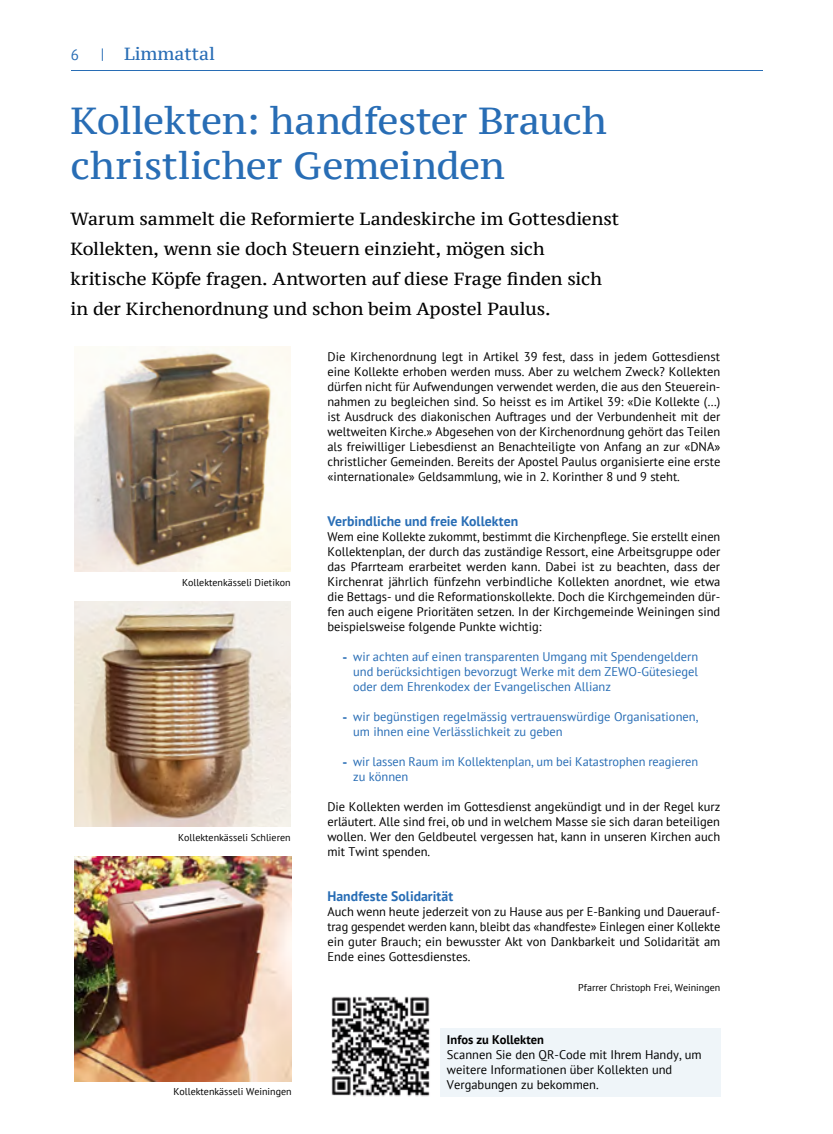
<style>
.page{position:relative;width:833px;height:1134px;background:#fff}
.page>*{position:absolute;margin:0;border:0;box-sizing:border-box;transform-origin:0 0}
.t1{font:37.5px/45px "PT Serif Caption";letter-spacing:-.015em;color:#286db5}
.t2{font:17.5px/30px "PT Serif Caption";letter-spacing:-.01em;color:#000}
.t3{font:17.5px "PT Serif Caption";color:#286db5}
.t4{font:15px "PT Sans";color:#286db5}
.t5{font:700 13.75px "PT Sans";color:#286db5}
.t6{font:12.5px/15px "PT Sans";color:#000;text-align:justify}
.t7{font:12.5px/15px "PT Sans";color:#286db5}
.t8{font:700 12.5px "PT Sans";color:#000}
.t9{font:10px "PT Sans";color:#000}
.s1{font-family:"PT Sans";font-size:15px}
.s2{font-weight:700;font-size:13.75px}
</style>
<div class="page">
<hr style="left:71px;top:70px;width:691px;height:1px;background:#286db5">
<img style="left:74px;top:346px;width:217px;height:225px">
<img style="left:74px;top:601px;width:217px;height:225px">
<img style="left:75px;top:856px;width:216px;height:225px">
<div style="left:440px;top:1028px;width:280px;height:68px;background:#eff5f9"></div>
<img style="left:331px;top:996px;width:99px;height:101px">
<p class="t4" style="left:71px;top:45px;width:10px">6</p>
<h2 class="t3" style="left:101px;top:43px;width:116px"><span class="s1">|</span> Limmattal</h2>
<h1 class="t1" style="left:70px;top:98px;width:538px">Kollekten: handfester Brauch christlicher Gemeinden</h1>
<h2 class="t2" style="left:70px;top:204px;width:550px">Warum sammelt die Reformierte Landeskirche im Gottesdienst Kollekten, wenn sie doch Steuern einzieht, mögen sich kritische Köpfe fragen. Antworten auf diese Frage finden sich in der Kirchenordnung und schon beim Apostel Paulus.</h2>
<p class="t9" style="left:182px;top:576px;width:110px">Kollektenkässeli Dietikon</p>
<p class="t9" style="left:178px;top:831px;width:114px">Kollektenkässeli Schlieren</p>
<p class="t9" style="left:173px;top:1085px;width:120px">Kollektenkässeli Weiningen</p>
<p class="t6" style="left:327px;top:348px;width:394px">Die Kirchenordnung legt in Artikel 39 fest, dass in jedem Gottesdienst eine Kollekte erhoben werden muss. Aber zu welchem Zweck? Kollekten dürfen nicht für Aufwendungen verwendet werden, die aus den Steuerein&shy;nahmen zu begleichen sind. So heisst es im Artikel 39: «Die Kollekte (…) ist Ausdruck des diakonischen Auftrages und der Verbundenheit mit der weltweiten Kirche.» Abgesehen von der Kirchenordnung gehört das Teilen als freiwilliger Liebesdienst an Benachteiligte von Anfang an zur «DNA» christlicher Gemeinden. Bereits der Apostel Paulus organisierte eine erste «internationale» Geldsammlung, wie in 2. Korinther 8 und 9 steht.</p>
<p class="t5" style="left:327px;top:512px;width:192px">Verbindliche und freie Kollekten</p>
<p class="t6" style="left:327px;top:528px;width:394px">Wem eine Kollekte zukommt, bestimmt die Kirchenpflege. Sie erstellt einen Kollektenplan, der durch das zuständige Ressort, eine Arbeitsgruppe oder das Pfarrteam erarbeitet werden kann. Dabei ist zu beachten, dass der Kirchenrat jährlich fünfzehn verbindliche Kollekten anordnet, wie etwa die Bettags- und die Reformationskollekte. Doch die Kirchgemeinden dür&shy;fen auch eigene Prioritäten setzen. In der Kirchgemeinde Weiningen sind beispielsweise folgende Punkte wichtig:</p>
<p class="t7" style="left:342px;top:649px;width:357px"><span class="s2">-</span> wir achten auf einen transparenten Umgang mit Spendengeldern</p>
<p class="t7" style="left:353px;top:664px;width:346px">und berücksichtigen bevorzugt Werke mit dem ZEWO-Gütesiegel oder dem Ehrenkodex der Evangelischen Allianz</p>
<p class="t7" style="left:353px;top:724px;width:211px">um ihnen eine Verlässlichkeit zu geben</p>
<p class="t7" style="left:353px;top:769px;width:57px">zu können</p>
<p class="t7" style="left:342px;top:709px;width:357px"><span class="s2">-</span> wir begünstigen regelmässig vertrauenswürdige Organisationen,</p>
<p class="t7" style="left:342px;top:754px;width:357px"><span class="s2">-</span> wir lassen Raum im Kollektenplan, um bei Katastrophen reagieren</p>
<p class="t6" style="left:327px;top:798px;width:394px">Die Kollekten werden im Gottesdienst angekündigt und in der Regel kurz erläutert. Alle sind frei, ob und in welchem Masse sie sich daran beteiligen wollen. Wer den Geldbeutel vergessen hat, kann in unseren Kirchen auch mit Twint spenden.</p>
<p class="t5" style="left:327px;top:887px;width:127px">Handfeste Solidarität</p>
<p class="t6" style="left:327px;top:903px;width:394px">Auch wenn heute jederzeit von zu Hause aus per E-Banking und Dauerauf&shy;trag gespendet werden kann, bleibt das «handfeste» Einlegen einer Kollekte ein guter Brauch; ein bewusster Akt von Dankbarkeit und Solidarität am Ende eines Gottesdienstes.</p>
<p class="t9" style="left:578px;top:981px;width:143px">Pfarrer Christoph Frei, Weiningen</p>
<p class="t8" style="left:447px;top:1032px;width:98px">Infos zu Kollekten</p>
<p class="t6" style="left:447px;top:1047px;width:256px;text-align:left">Scannen Sie den QR-Code mit Ihrem Handy, um weitere Informationen über Kollekten und<br>Vergabungen zu bekommen.</p>
</div>
